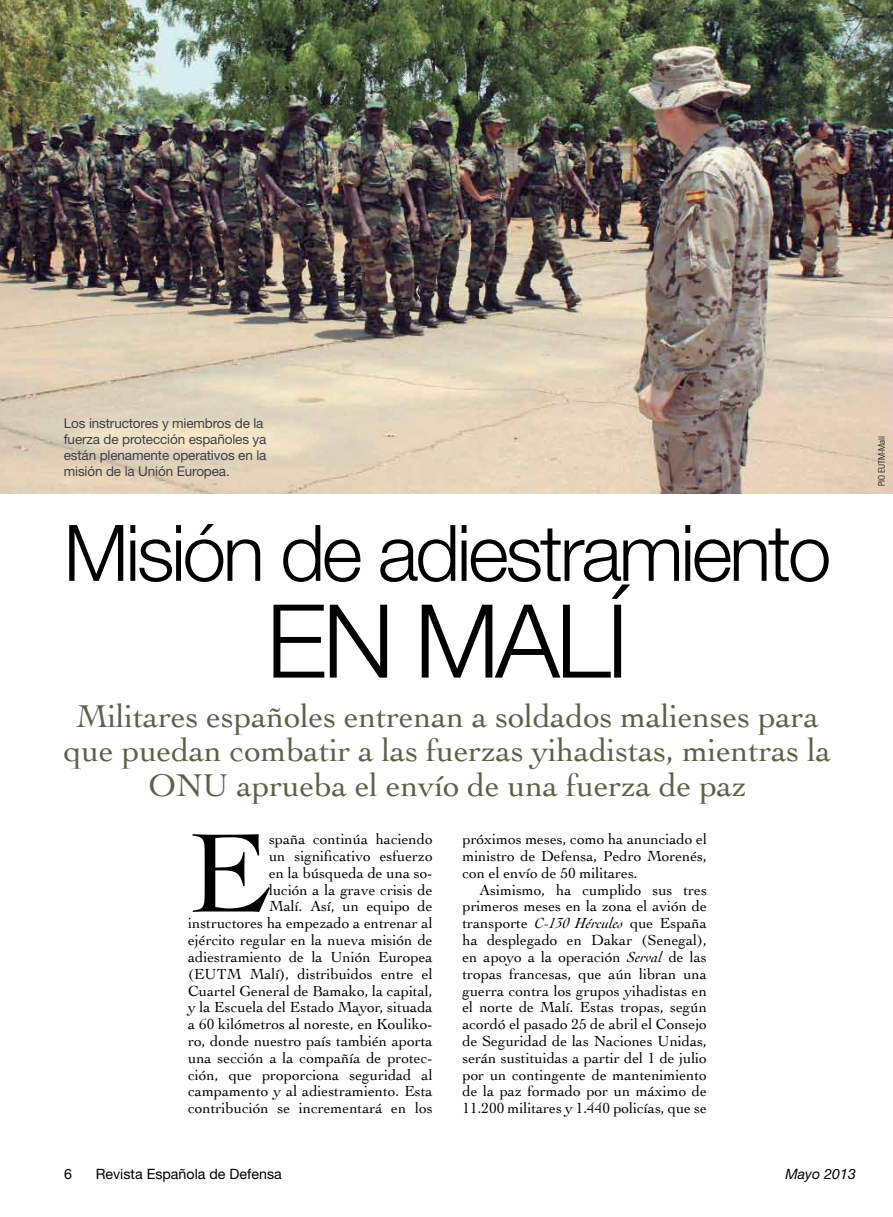
<style>
.page{position:relative;width:893px;height:1217px;background:#fff}
.page>*{position:absolute;margin:0;border:0;box-sizing:border-box;transform-origin:0 0}
.t1{font:118.05px "Cochin";color:#000}
.t2{font:300 102px "Helvetica Neue";color:#000}
.t3{font:300 78px "Helvetica Neue";letter-spacing:-.04em;color:#000}
.t4{font:33px/34.5px "Cochin";letter-spacing:-.005em;color:#5f604b;text-align:center}
.t5{font:15.3px/16.8px "Cochin";color:#000;text-align:justify}
.t6{font:14.25px "Helvetica Neue";color:#000}
.t7{font:italic 14.25px "Helvetica Neue";color:#000}
.t8{font:13.5px/15.8px "Helvetica Neue";letter-spacing:-.01em;color:#414042}
.t9{font:300 condensed 9px "Univers";letter-spacing:-.005em;color:#000}
.s1{font-style:italic}
</style>
<div class="page">
<img style="left:0;top:0;width:893px;height:493px">
<p class="t8" style="left:64px;top:415px;width:204px">Los instructores y miembros de la fuerza de protección españoles ya están plenamente operativos en la misión de la Unión Europea.</p>
<h3 class="t3" style="left:64px;top:505px;width:769px">Misión de adiestramiento</h3>
<h2 class="t2" style="left:266px;top:578px;width:364px">en MalÍ</h2>
<h3 class="t4" style="left:64px;top:697px;width:769px">Militares españoles entrenan a soldados malienses para que puedan combatir a las fuerzas yihadistas, mientras la<br>ONU aprueba el envío de una fuerza de paz</h3>
<p class="t5" style="left:188px;top:830px;width:246px;text-align:right">spaña continúa haciendo<br>un significativo esfuerzo<br>en la búsqueda de una so-<br>lución a la grave crisis de<br>Malí. Así, un equipo de<br>instructores ha empezado a entrenar al ejército regular en la nueva misión de adiestramiento de la Unión Europea (EUTM Malí), distribuidos entre el Cuartel General de Bamako, la capital, y la Escuela del Estado Mayor, situada a 60 kilómetros al noreste, en Kouliko&shy;ro, donde nuestro país también aporta una sección a la compañía de protec&shy;ción, que proporciona seguridad al campamento y al adiestramiento. Esta contribución se incrementará en los</p>
<p class="t5" style="left:462px;top:830px;width:246px">próximos meses, como ha anunciado el ministro de Defensa, Pedro Morenés, con el envío de 50 militares.</p>
<h1 class="t1" style="left:188px;top:793px;width:82px">E</h1>
<p class="t5" style="left:462px;top:880px;width:246px;text-indent:17px">Asimismo, ha cumplido sus tres primeros meses en la zona el avión de transporte <span class="s1">C-130 Hércules</span> que España ha desplegado en Dakar (Senegal), en apoyo a la operación <span class="s1">Serval</span> de las tropas francesas, que aún libran una guerra contra los grupos yihadistas en el norte de Malí. Estas tropas, según acordó el pasado 25 de abril el Consejo de Seguridad de las Naciones Unidas, serán sustituidas a partir del 1 de julio por un contingente de mantenimiento de la paz formado por un máximo de 11.200 militares y 1.440 policías, que se</p>
<p class="t6" style="left:64px;top:1164px;width:9px">6</p>
<p class="t6" style="left:96px;top:1164px;width:188px">Revista Española de Defensa</p>
<p class="t7" style="left:785px;top:1164px;width:72px">Mayo 2013</p>
<p class="t9" style="left:876px;top:486px;width:52px;rotate:-90deg">PIO EUTM-Malí</p>
</div>
